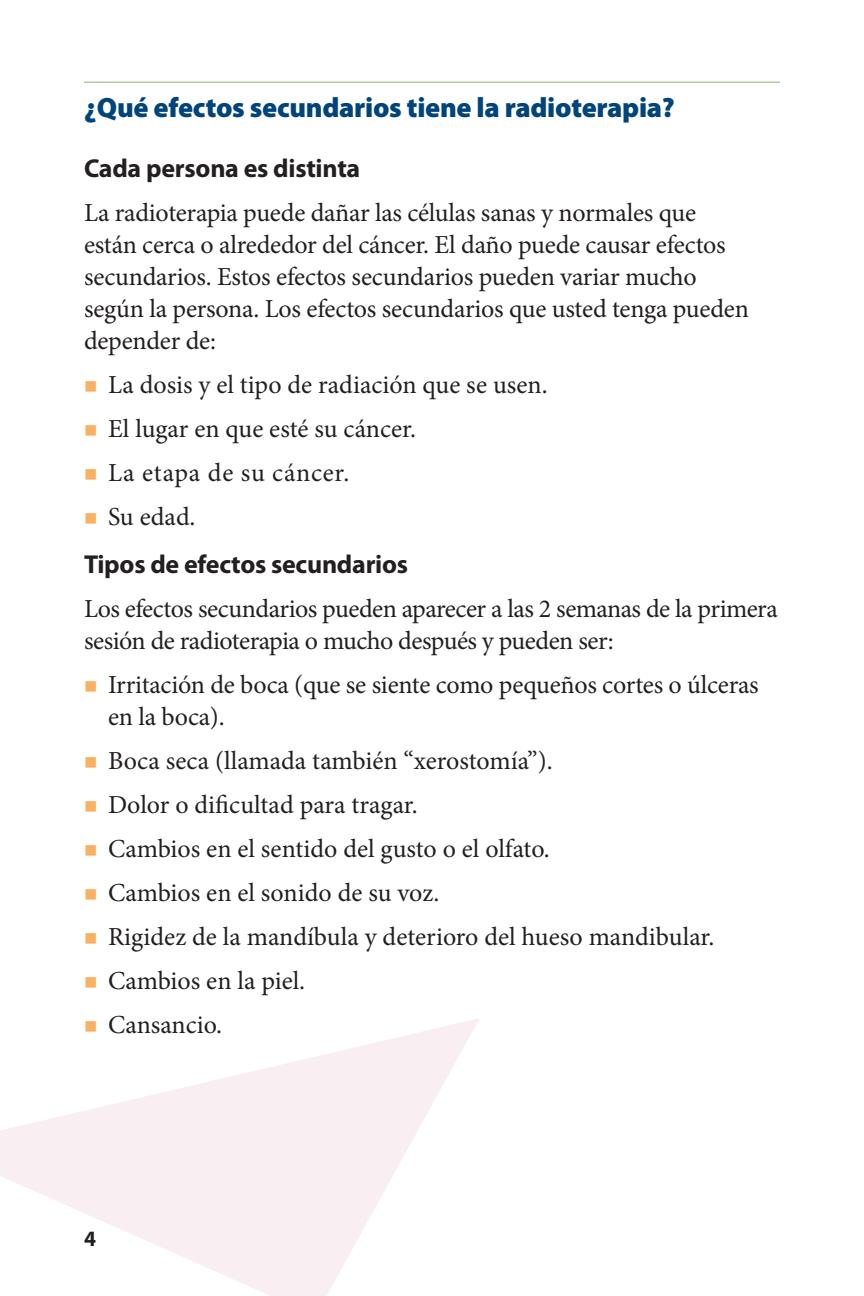
<style>
.page{position:relative;width:864px;height:1296px;background:#fff}
.page>*{position:absolute;margin:0;border:0;box-sizing:border-box;transform-origin:0 0}
.Subhead_1{font:900 28px "Myriad Pro";letter-spacing:-.01em;color:#00447b}
.bullet__yellow{font:26px/32px "Minion Pro";color:#231f20}
.body_text_large{font:26px/32px "Minion Pro";letter-spacing:-.015em;color:#231f20}
.sub_head_sans_serif{font:700 26px "Myriad Pro";letter-spacing:-.01em;color:#231f20}
.bullet__yellow-2{font:26px "Minion Pro";letter-spacing:.03em;color:#231f20}
.t1{font:700 22px "Myriad Pro";color:#231f20}
</style>
<div class="page">
<hr style="left:84px;top:82px;width:696px;height:1px;background:#b5cc9e">
<svg style="left:0;top:1018px;width:479px;height:278px;fill:#f9eef1"></svg>
<svg style="left:86px;top:1021px;width:10px;height:11px"></svg>
<p class="Subhead_1" style="left:84px;top:89px;width:592px">¿Qué efectos secundarios tiene la radioterapia?</p>
<p class="sub_head_sans_serif" style="left:84px;top:151px;width:278px">Cada persona es distinta</p>
<p class="body_text_large" style="left:84px;top:197px;width:666px">La radioterapia puede dañar las células sanas y normales que están cerca o alrededor del cáncer. El daño puede causar efectos secundarios. Estos efectos secundarios pueden variar mucho según la persona. Los efectos secundarios que usted tenga pueden depender de:</p>
<p class="bullet__yellow" style="left:108px;top:369px;width:441px">La dosis y el tipo de radiación que se usen.</p>
<p class="bullet__yellow" style="left:108px;top:413px;width:309px">El lugar en que esté su cáncer.</p>
<p class="bullet__yellow-2" style="left:108px;top:455px;width:243px">La etapa de su cáncer.</p>
<p class="bullet__yellow" style="left:108px;top:501px;width:89px">Su edad.</p>
<p class="sub_head_sans_serif" style="left:84px;top:547px;width:326px">Tipos de efectos secundarios</p>
<p class="body_text_large" style="left:84px;top:593px;width:695px">Los efectos secundarios pueden aparecer a las 2 semanas de la primera sesión de radioterapia o mucho después y pueden ser:</p>
<p class="bullet__yellow" style="left:108px;top:669px;width:652px">Irritación de boca (que se siente como pequeños cortes o úlceras en la boca).</p>
<p class="bullet__yellow" style="left:108px;top:745px;width:446px">Boca seca (llamada también “xerostomía”).</p>
<p class="bullet__yellow" style="left:108px;top:789px;width:311px">Dolor o dificultad para tragar.</p>
<p class="bullet__yellow" style="left:108px;top:833px;width:443px">Cambios en el sentido del gusto o el olfato.</p>
<p class="bullet__yellow" style="left:108px;top:877px;width:333px">Cambios en el sonido de su voz.</p>
<p class="bullet__yellow" style="left:108px;top:921px;width:608px">Rigidez de la mandíbula y deterioro del hueso mandibular.</p>
<p class="bullet__yellow" style="left:108px;top:965px;width:199px">Cambios en la piel.</p>
<p class="bullet__yellow" style="left:108px;top:1009px;width:116px">Cansancio.</p>
<p class="t1" style="left:84px;top:1224px;width:13px">4</p>
</div>
